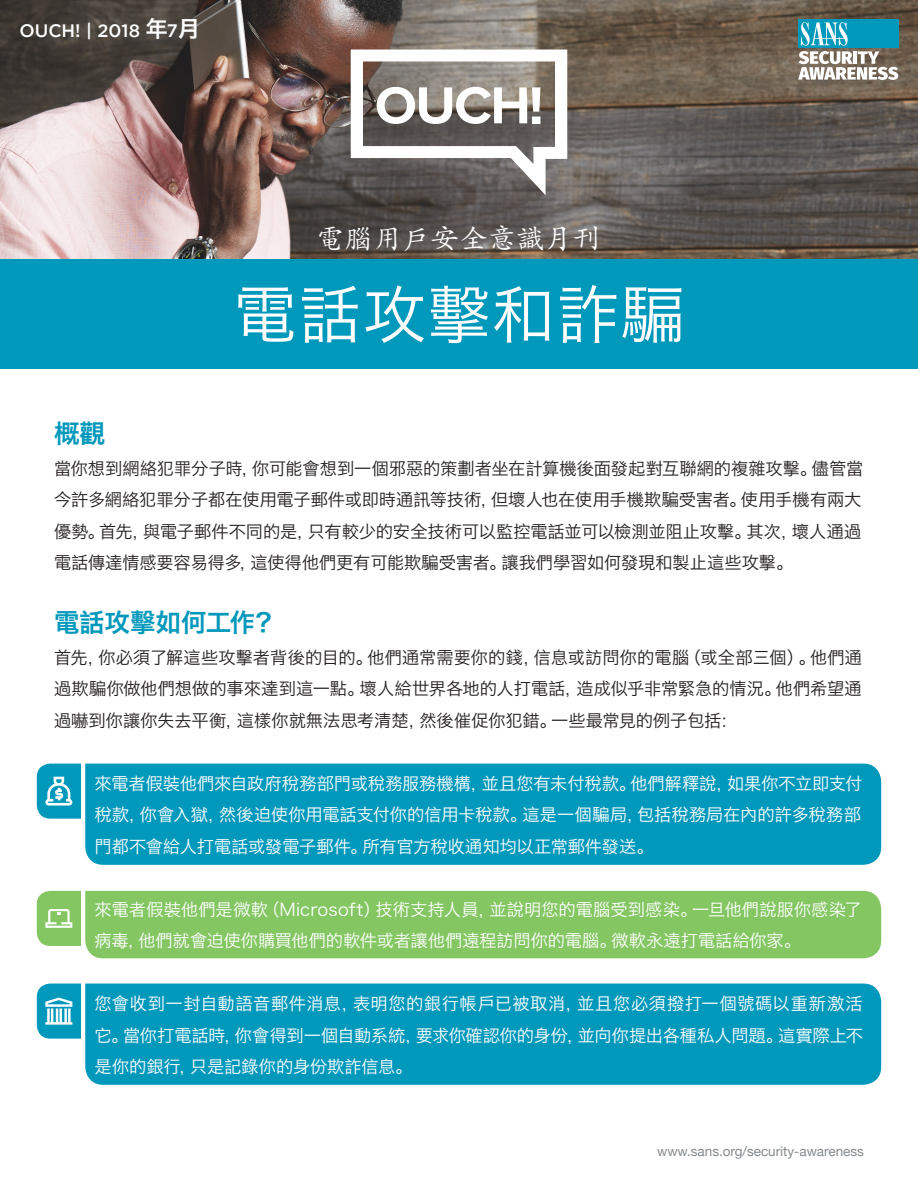
<style>
.page{position:relative;width:918px;height:1188px;background:#fff}
.page>*{position:absolute;margin:0;border:0;box-sizing:border-box;transform-origin:0 0}
.t1{font:63px "Hira Kaku Pro W3";letter-spacing:.025em;color:#fff}
.t2{font:28.5px "Adobe Kaiti Std";color:#fff}
.MainText{font:25.5px "Hiragino Sans GB W6";letter-spacing:-.005em;color:#0098bb}
.t3{font:22.5px "Hiragino Sans GB W6";color:#fff}
.t4{font:500 18px "Gotham";color:#fff}
.MainText-2{font:17.25px "Hiragino Sans GB W3";letter-spacing:-.005em;color:#231f20}
.indents{font:17.25px "Hiragino Sans GB W3";letter-spacing:-.005em;color:#fff}
.indents-2{font:17.25px "Hiragino Sans GB W3";letter-spacing:.045em;color:#fff}
.indents-3{font:17.25px "Hiragino Sans GB W3";letter-spacing:.03em;color:#fff}
.indents-4{font:17.25px "Hiragino Sans GB W3";letter-spacing:.035em;color:#fff}
.t5{font:13.5px "Helvetica Neue";color:#868a8e}
.s1{font-family:"Gotham";font-weight:500;font-size:18px}
</style>
<div class="page">
<div style="left:85px;top:764px;width:796px;height:101px;background:#0098bb"></div>
<div style="left:85px;top:891px;width:796px;height:67px;background:#83c662"></div>
<div style="left:85px;top:984px;width:796px;height:101px;background:#0098bb"></div>
<svg style="left:37px;top:984px;width:44px;height:55px;background:#33acc8"></svg>
<svg style="left:37px;top:764px;width:44px;height:55px;background:#2aa9c6"></svg>
<svg style="left:37px;top:891px;width:44px;height:55px;background:#91cc74"></svg>
<img style="left:0;top:0;width:918px;height:259px">
<div style="left:0;top:259px;width:918px;height:110px;background:#0098bb"></div>
<svg style="left:351px;top:50px;width:216px;height:145px"></svg>
<div style="left:798px;top:19px;width:100px;height:29px;background:#0098bb"></div>
<svg style="left:798px;top:22px;width:100px;height:58px"></svg>
<p class="t3" style="left:145px;top:14px;width:56px">年月<span class="s1">7</span></p>
<p class="t4" style="left:19px;top:20px;width:122px">OUCH! | 2018</p>
<p class="MainText" style="left:54px;top:417px;width:53px">概觀</p>
<p class="t2" style="left:316px;top:221px;width:286px">電腦用戶安全意識月刊</p>
<p class="t1" style="left:234px;top:258px;width:452px">電話攻擊和詐騙</p>
<p class="MainText-2" style="left:252px;top:458px;width:566px">你可能會想到一個邪惡的策劃者坐在計算機後面發起對互聯網的複雜攻擊。</p>
<p class="MainText-2" style="left:54px;top:458px;width:206px">當你想到網絡犯罪分子時，</p>
<p class="MainText-2" style="left:812px;top:458px;width:53px">儘管當</p>
<p class="MainText-2" style="left:54px;top:489px;width:445px">今許多網絡犯罪分子都在使用電子郵件或即時通訊等技術，</p>
<p class="MainText-2" style="left:491px;top:489px;width:257px">但壞人也在使用手機欺騙受害者。</p>
<p class="MainText-2" style="left:741px;top:489px;width:122px">使用手機有兩大</p>
<p class="MainText-2" style="left:99px;top:521px;width:52px">首先，</p>
<p class="MainText-2" style="left:54px;top:521px;width:52px">優勢。</p>
<p class="MainText-2" style="left:143px;top:521px;width:172px">與電子郵件不同的是，</p>
<p class="MainText-2" style="left:308px;top:521px;width:445px">只有較少的安全技術可以監控電話並可以檢測並阻止攻擊。</p>
<p class="MainText-2" style="left:746px;top:521px;width:53px">其次，</p>
<p class="MainText-2" style="left:54px;top:552px;width:204px">電話傳達情感要容易得多，</p>
<p class="MainText" style="left:54px;top:606px;width:228px">電話攻擊如何工作?</p>
<p class="MainText-2" style="left:251px;top:552px;width:257px">這使得他們更有可能欺騙受害者。</p>
<p class="MainText-2" style="left:501px;top:552px;width:293px">讓我們學習如何發現和製止這些攻擊。</p>
<p class="MainText-2" style="left:792px;top:521px;width:71px">壞人通過</p>
<p class="MainText-2" style="left:684px;top:647px;width:133px">（或全部三個）。</p>
<p class="MainText-2" style="left:534px;top:647px;width:157px">信息或訪問你的電腦</p>
<p class="MainText-2" style="left:98px;top:647px;width:276px">你必須了解這些攻擊者背後的目的。</p>
<p class="MainText-2" style="left:54px;top:647px;width:52px">首先，</p>
<p class="MainText-2" style="left:368px;top:647px;width:174px">他們通常需要你的錢，</p>
<p class="MainText-2" style="left:810px;top:647px;width:53px">他們通</p>
<p class="MainText-2" style="left:360px;top:678px;width:224px">壞人給世界各地的人打電話，</p>
<p class="MainText-2" style="left:54px;top:678px;width:312px">過欺騙你做他們想做的事來達到這一點。</p>
<p class="MainText-2" style="left:776px;top:678px;width:87px">他們希望通</p>
<p class="MainText-2" style="left:576px;top:678px;width:207px">造成似乎非常緊急的情況。</p>
<p class="MainText-2" style="left:54px;top:710px;width:190px">過嚇到你讓你失去平衡，</p>
<p class="MainText-2" style="left:237px;top:710px;width:190px">這樣你就無法思考清楚，</p>
<p class="MainText-2" style="left:551px;top:710px;width:188px">一些最常見的例子包括：</p>
<p class="MainText-2" style="left:419px;top:710px;width:139px">然後催促你犯錯。</p>
<p class="indents" style="left:94px;top:773px;width:395px">來電者假裝他們來自政府稅務部門或稅務服務機構，</p>
<p class="indents" style="left:631px;top:773px;width:104px">他們解釋說，</p>
<p class="indents" style="left:482px;top:773px;width:156px">並且您有未付稅款。</p>
<p class="indents" style="left:727px;top:773px;width:137px">如果你不立即支付</p>
<p class="indents" style="left:140px;top:804px;width:87px">你會入獄，</p>
<p class="indents" style="left:94px;top:804px;width:53px">稅款，</p>
<p class="indents" style="left:637px;top:804px;width:226px">包括稅務局在內的許多稅務部</p>
<p class="indents" style="left:219px;top:804px;width:309px">然後迫使你用電話支付你的信用卡稅款。</p>
<p class="indents" style="left:522px;top:804px;width:123px">這是一個騙局，</p>
<p class="indents" style="left:94px;top:836px;width:274px">門都不會給人打電話或發電子郵件。</p>
<p class="indents" style="left:363px;top:836px;width:293px">所有官方稅收通知均以正常郵件發送。</p>
<p class="indents" style="left:94px;top:899px;width:175px">來電者假裝他們是微軟</p>
<p class="indents" style="left:263px;top:899px;width:120px">（Microsoft）</p>
<p class="indents" style="left:375px;top:899px;width:121px">技術支持人員，</p>
<p class="indents" style="left:489px;top:899px;width:209px">並說明您的電腦受到感染。</p>
<p class="indents" style="left:692px;top:899px;width:171px">一旦他們說服你感染了</p>
<p class="indents" style="left:138px;top:930px;width:480px">他們就會迫使你購買他們的軟件或者讓他們遠程訪問你的電腦。</p>
<p class="indents" style="left:611px;top:930px;width:191px">微軟永遠打電話給你家。</p>
<p class="indents" style="left:94px;top:930px;width:52px">病毒，</p>
<p class="indents-3" style="left:94px;top:993px;width:266px">您會收到一封自動語音郵件消息，</p>
<p class="indents-4" style="left:353px;top:993px;width:231px">表明您的銀行帳戶已被取消，</p>
<p class="indents-2" style="left:577px;top:993px;width:287px">並且您必須撥打一個號碼以重新激活</p>
<p class="indents" style="left:235px;top:1025px;width:189px">你會得到一個自動系統，</p>
<p class="indents" style="left:123px;top:1025px;width:120px">當你打電話時，</p>
<p class="indents" style="left:94px;top:1025px;width:36px">它。</p>
<p class="indents" style="left:94px;top:1056px;width:103px">是你的銀行，</p>
<p class="indents" style="left:190px;top:1056px;width:224px">只是記錄你的身份欺詐信息。</p>
<p class="indents" style="left:416px;top:1025px;width:170px">要求你確認你的身份，</p>
<p class="indents" style="left:578px;top:1025px;width:207px">並向你提出各種私人問題。</p>
<p class="indents" style="left:778px;top:1025px;width:87px">這實際上不</p>
<p class="t5" style="left:657px;top:1142px;width:208px">www.sans.org/security-awareness</p>
</div>
